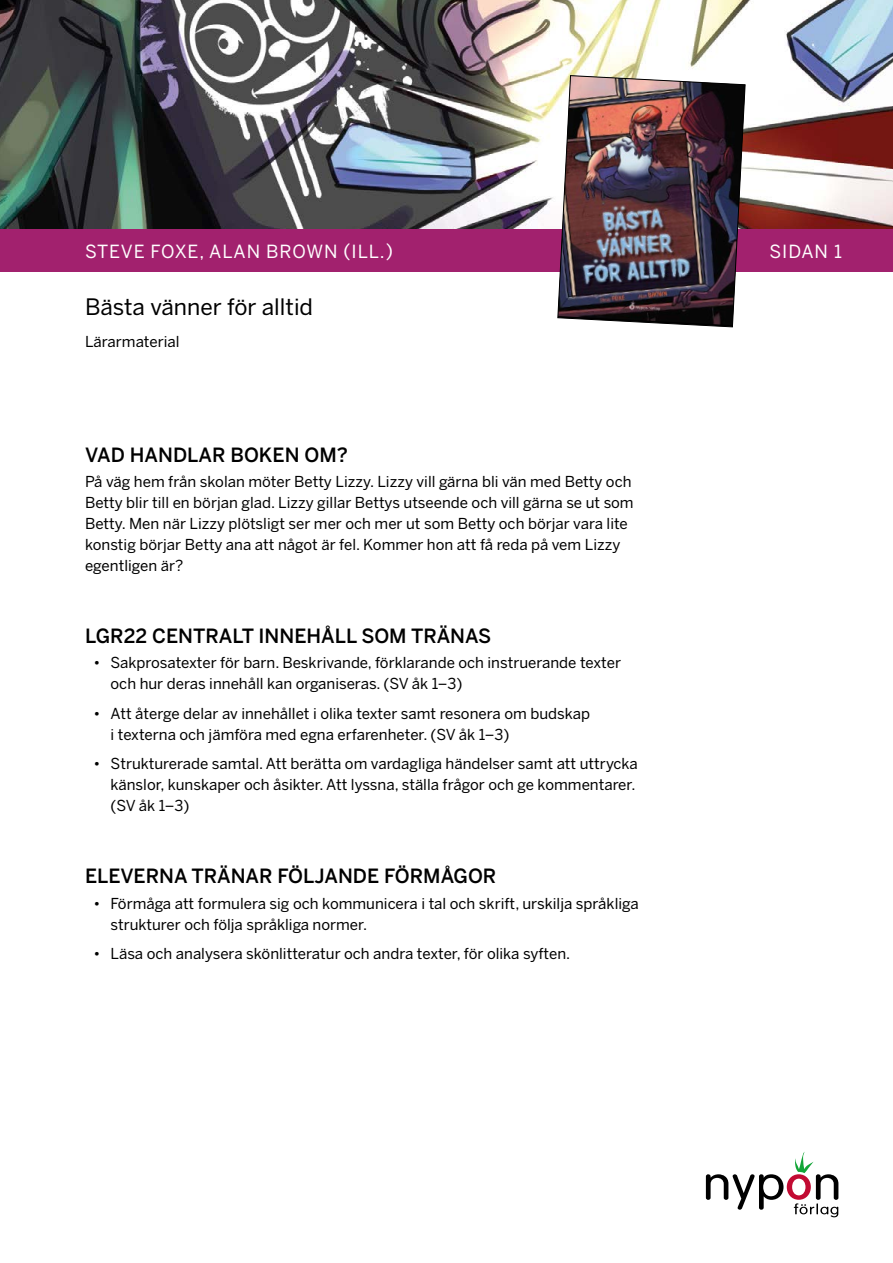
<style>
.page{position:relative;width:893px;height:1263px;background:#fff}
.page>*{position:absolute;margin:0;border:0;box-sizing:border-box;transform-origin:0 0}
.t1{font:22.5px "Benton Sans";color:#000}
.t2{font:500 19.5px "Benton Sans";color:#000}
.t3{font:18px "Benton Sans";letter-spacing:.05em;color:#fff}
.t4{font:15px/21px "Benton Sans";color:#000}
</style>
<div class="page">
<img style="left:0;top:0;width:893px;height:230px">
<div style="left:0;top:230px;width:893px;height:42px;background:#a2216e"></div>
<img style="left:557px;top:75px;width:189px;height:253px">
<svg style="left:706px;top:1152px;width:132px;height:65px"></svg>
<p class="t3" style="left:85px;top:241px;width:309px">STEVE FOXE, ALAN BROWN (ILL.)</p>
<h1 class="t1" style="left:85px;top:294px;width:230px">Bästa vänner för alltid</h1>
<p class="t4" style="left:85px;top:331px;width:96px">Lärarmaterial</p>
<h2 class="t2" style="left:85px;top:443px;width:264px">VAD HANDLAR BOKEN OM?</h2>
<p class="t4" style="left:85px;top:471px;width:550px">På väg hem från skolan möter Betty Lizzy. Lizzy vill gärna bli vän med Betty och Betty blir till en början glad. Lizzy gillar Bettys utseende och vill gärna se ut som Betty. Men när Lizzy plötsligt ser mer och mer ut som Betty och börjar vara lite konstig börjar Betty ana att något är fel. Kommer hon att få reda på vem Lizzy egentligen är?</p>
<h2 class="t2" style="left:85px;top:624px;width:408px">LGR22 CENTRALT INNEHÅLL SOM TRÄNAS</h2>
<p class="t4" style="left:111px;top:652px;width:512px;text-indent:-17px">• Sakprosatexter för barn. Beskrivande, förklarande och instruerande texter och hur deras innehåll kan organiseras. (SV åk 1–3)</p>
<p class="t4" style="left:111px;top:703px;width:481px;text-indent:-17px">• Att återge delar av innehållet i olika texter samt resonera om budskap i texterna och jämföra med egna erfarenheter. (SV åk 1–3)</p>
<p class="t4" style="left:111px;top:753px;width:529px;text-indent:-17px">• Strukturerade samtal. Att berätta om vardagliga händelser samt att uttrycka känslor, kunskaper och åsikter. Att lyssna, ställa frågor och ge kommentarer. (SV åk 1–3)</p>
<h2 class="t2" style="left:85px;top:864px;width:413px">ELEVERNA TRÄNAR FÖLJANDE FÖRMÅGOR</h2>
<p class="t4" style="left:111px;top:893px;width:530px;text-indent:-17px">• Förmåga att formulera sig och kommunicera i tal och skrift, urskilja språkliga strukturer och följa språkliga normer.</p>
<p class="t4" style="left:94px;top:943px;width:478px">• Läsa och analysera skönlitteratur och andra texter, för olika syften.</p>
<p class="t3" style="left:769px;top:241px;width:74px">SIDAN 1</p>
</div>
